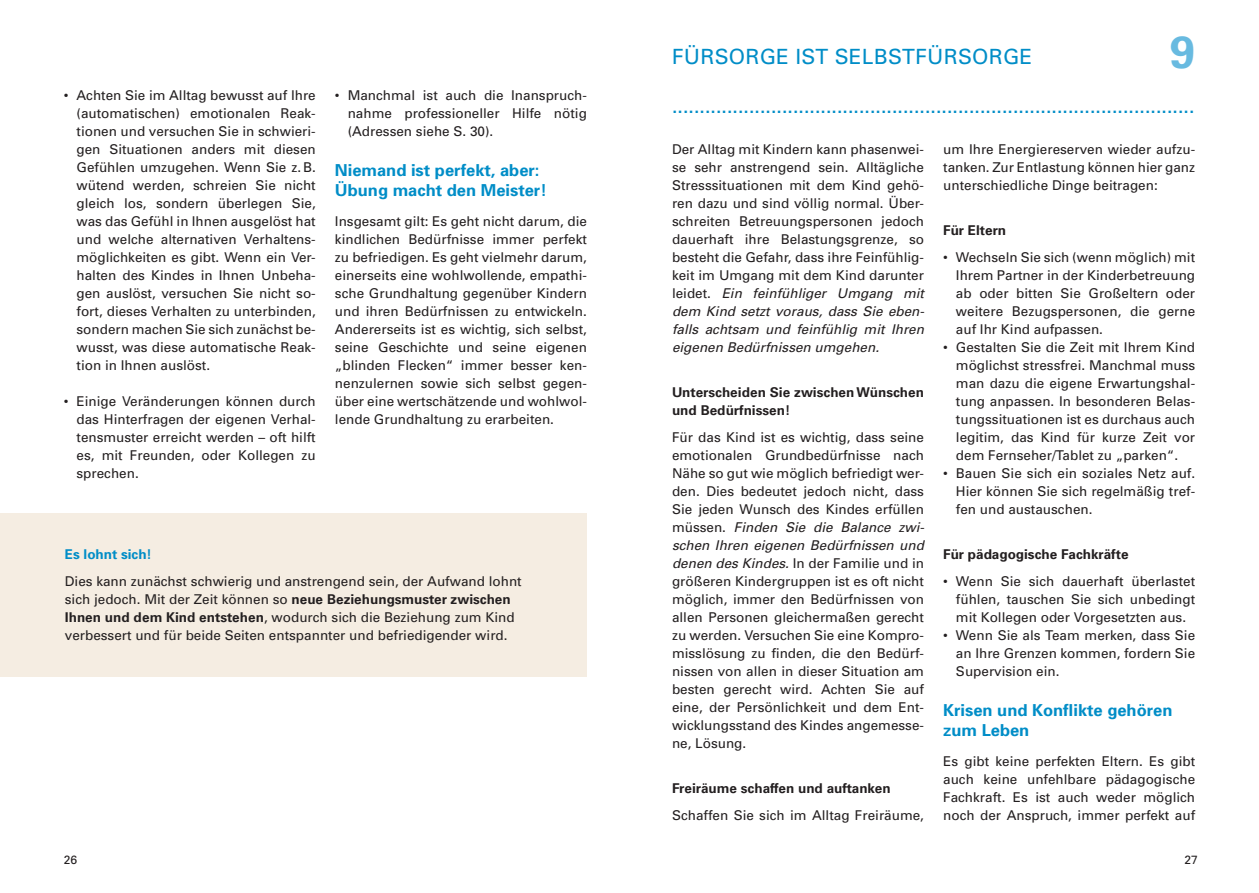
<style>
.page{position:relative;width:1259px;height:893px;background:#fff}
.page>*{position:absolute;margin:0;border:0;box-sizing:border-box;transform-origin:0 0}
.t1{font:700 45px "Univers";color:#68bae0}
.t2{font:21px "Univers";letter-spacing:.01em;color:#008dc7}
.t3{font:19.5px "Univers";color:#008dc7}
.t4{font:700 16.5px/19.5px "Univers";color:#008dc7}
.t5{font:13.5px/18px "Univers";color:#231f20;text-align:justify}
.t6{font:700 13.5px/18px "Univers S";color:#231f20}
.t7{font:700 13.5px "Univers";color:#231f20}
.t8{font:700 13.5px "Univers";color:#008dc7}
.t9{font:12px "Univers";color:#231f20}
.s1{font-family:"Univers S";font-weight:700}
.s2{font-style:italic}
</style>
<div class="page">
<div style="left:0;top:514px;width:587px;height:163px;background:#f5ede2"></div>
<p class="t5" style="left:77px;top:86px;width:241px;text-indent:-13px">• Achten Sie im Alltag bewusst auf Ihre (automatischen) emotionalen Reak&shy;tionen und versuchen Sie in schwieri&shy;gen Situationen anders mit diesen Gefühlen umzugehen. Wenn Sie z. B. wütend werden, schreien Sie nicht gleich los, sondern überlegen Sie, was das Gefühl in Ihnen ausgelöst hat und welche alternativen Verhaltens&shy;möglichkeiten es gibt. Wenn ein Ver&shy;halten des Kindes in Ihnen Unbeha&shy;gen auslöst, versuchen Sie nicht so&shy;fort, dieses Verhalten zu unterbinden, sondern machen Sie sich zunächst be&shy;wusst, was diese automatische Reak&shy;tion in Ihnen auslöst.</p>
<p class="t5" style="left:77px;top:392px;width:241px;text-indent:-13px">• Einige Veränderungen können durch das Hinterfragen der eigenen Verhal&shy;tensmuster erreicht werden – oft hilft es, mit Freunden, oder Kollegen zu sprechen.</p>
<p class="t5" style="left:348px;top:86px;width:241px;text-indent:-13px">• Manchmal ist auch die Inanspruch&shy;nahme professioneller Hilfe nötig (Adressen siehe S. 30).</p>
<p class="t4" style="left:335px;top:161px;width:213px">Niemand ist perfekt, aber:<br>Übung macht den Meister!</p>
<p class="t5" style="left:335px;top:212px;width:253px">Insgesamt gilt: Es geht nicht darum, die kindlichen Bedürfnisse immer perfekt zu befriedigen. Es geht vielmehr darum, einerseits eine wohlwollende, empathi&shy;sche Grundhaltung gegenüber Kindern und ihren Bedürfnissen zu entwickeln.<br>Andererseits ist es wichtig, sich selbst, seine Geschichte und seine eigenen „blinden Flecken“ immer besser ken&shy;nenzulernen sowie sich selbst gegen&shy;über eine wertschätzende und wohlwol&shy;lende Grundhaltung zu erarbeiten.</p>
<p class="t8" style="left:65px;top:546px;width:89px">Es lohnt sich!</p>
<p class="t5" style="left:65px;top:572px;width:458px;text-align:left">Dies kann zunächst schwierig und anstrengend sein, der Aufwand lohnt sich jedoch. Mit der Zeit können so <span class="s1">neue Beziehungsmuster zwischen Ihnen und dem Kind entstehen</span>, wodurch sich die Beziehung zum Kind verbessert und für beide Seiten entspannter und befriedigender wird.</p>
<h2 class="t2" style="left:672px;top:44px;width:362px">FÜRSORGE IST SELBSTFÜRSORGE</h2>
<h1 class="t1" style="left:1170px;top:25px;width:27px">9</h1>
<h3 class="t3" style="left:672px;top:95px;width:524px">...............................................................................................</h3>
<p class="t5" style="left:672px;top:140px;width:254px">Der Alltag mit Kindern kann phasenwei&shy;se sehr anstrengend sein. Alltägliche Stresssituationen mit dem Kind gehö&shy;ren dazu und sind völlig normal. Über&shy;schreiten Betreuungspersonen jedoch dauerhaft ihre Belastungsgrenze, so besteht die Gefahr, dass ihre Feinfühlig&shy;keit im Umgang mit dem Kind darunter leidet. <span class="s2">Ein feinfühliger Umgang mit dem Kind setzt voraus, dass Sie eben&shy;falls achtsam und feinfühlig mit Ihren eigenen Bedürfnissen umgehen.</span></p>
<p class="t6" style="left:672px;top:383px;width:253px">Unterscheiden Sie zwischen Wünschen und Bedürfnissen!</p>
<p class="t5" style="left:672px;top:428px;width:254px">Für das Kind ist es wichtig, dass seine emotionalen Grundbedürfnisse nach Nähe so gut wie möglich befriedigt wer&shy;den. Dies bedeutet jedoch nicht, dass Sie jeden Wunsch des Kindes erfüllen müssen. <span class="s2">Finden Sie die Balance zwi&shy;schen Ihren eigenen Bedürfnissen und denen des Kindes.</span> In der Familie und in größeren Kindergruppen ist es oft nicht möglich, immer den Bedürfnissen von allen Personen gleichermaßen gerecht zu werden. Versuchen Sie eine Kompro&shy;misslösung zu finden, die den Bedürf&shy;nissen von allen in dieser Situation am besten gerecht wird. Achten Sie auf eine, der Persönlichkeit und dem Ent&shy;wicklungsstand des Kindes angemesse&shy;ne, Lösung.</p>
<p class="t6" style="left:672px;top:779px;width:220px">Freiräume schaffen und auftanken</p>
<p class="t5" style="left:672px;top:806px;width:253px">Schaffen Sie sich im Alltag Freiräume,</p>
<p class="t5" style="left:943px;top:140px;width:253px">um Ihre Energiereserven wieder aufzu&shy;tanken. Zur Entlastung können hier ganz unterschiedliche Dinge beitragen:</p>
<p class="t7" style="left:943px;top:222px;width:65px">Für Eltern</p>
<p class="t5" style="left:956px;top:248px;width:241px;text-indent:-13px">• Wechseln Sie sich (wenn möglich) mit Ihrem Partner in der Kinderbetreuung ab oder bitten Sie Großeltern oder weitere Bezugspersonen, die gerne auf Ihr Kind aufpassen.</p>
<p class="t5" style="left:956px;top:338px;width:241px;text-indent:-13px">• Gestalten Sie die Zeit mit Ihrem Kind möglichst stressfrei. Manchmal muss man dazu die eigene Erwartungshal&shy;tung anpassen. In besonderen Belas&shy;tungssituationen ist es durchaus auch legitim, das Kind für kurze Zeit vor dem Fernseher/Tablet zu „parken“.</p>
<p class="t5" style="left:956px;top:464px;width:241px;text-indent:-13px">• Bauen Sie sich ein soziales Netz auf.<br>Hier können Sie sich regelmäßig tref&shy;fen und austauschen.</p>
<p class="t7" style="left:943px;top:546px;width:187px">Für pädagogische Fachkräfte</p>
<p class="t5" style="left:956px;top:572px;width:241px;text-indent:-13px">• Wenn Sie sich dauerhaft überlastet fühlen, tauschen Sie sich unbedingt mit Kollegen oder Vorgesetzten aus.</p>
<p class="t5" style="left:956px;top:626px;width:241px;text-indent:-13px">• Wenn Sie als Team merken, dass Sie an Ihre Grenzen kommen, fordern Sie Supervision ein.</p>
<p class="t4" style="left:943px;top:701px;width:231px">Krisen und Konflikte gehören zum Leben</p>
<p class="t5" style="left:943px;top:752px;width:253px">Es gibt keine perfekten Eltern. Es gibt auch keine unfehlbare pädagogische Fachkraft. Es ist auch weder möglich noch der Anspruch, immer perfekt auf</p>
<p class="t9" style="left:64px;top:853px;width:15px">26</p>
<p class="t9" style="left:1184px;top:853px;width:15px">27</p>
</div>
